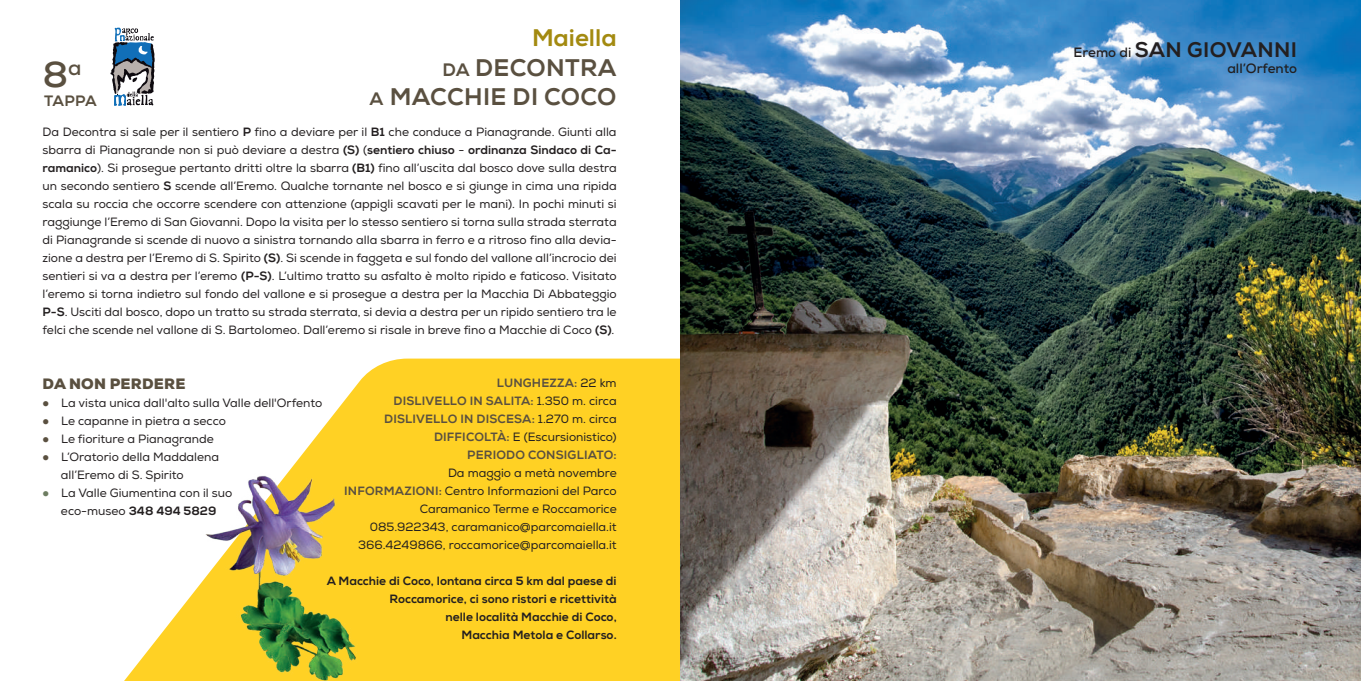
<style>
.page{position:relative;width:1361px;height:681px;background:#fff}
.page>*{position:absolute;margin:0;border:0;box-sizing:border-box;transform-origin:0 0}
.t1{font:700 36px "Nexa";color:#5a5040}
.t2{font:800 24px/29.7px "Nexa";letter-spacing:.01em;color:#5a5040;text-align:right}
.t3{font:800 21px "Nexa";letter-spacing:.015em;color:#231f20}
.t4{font:900 15px "Nexa";letter-spacing:.015em;color:#5a5040}
.t5{font:800 15px "Nexa";letter-spacing:-.01em;color:#5a5040}
.t6{font:700 13.5px "Nexa";color:#231f20}
.t7{font:12px/18px "Nexa";color:#231f20;text-align:justify}
.t8{font:800 12px/18px "Nexa";color:#231f20;text-align:right}
.t9{font:800 12px/18px "Nexa";letter-spacing:.015em;color:#5a5040;text-align:right}
.s1{color:#a38a10}
.s2{font-size:18px}
.s3{font-weight:800}
.s4{font-weight:400;color:#231f20}
.s5{font-weight:800;color:#5a5040}
.s6{color:#5a5040}
.s7{color:#6d7d61}
.s8{font-weight:700;font-size:13.5px}
</style>
<div class="page">
<svg style="left:125px;top:358px;width:555px;height:322px;fill:#ffd124"></svg>
<img style="left:680px;top:0;width:681px;height:194px">
<img style="left:680px;top:194px;width:681px;height:486px">
<img style="left:193px;top:420px;width:210px;height:260px">
<svg style="left:110px;top:28px;width:45px;height:78px"></svg>
<h1 class="t1" style="left:43px;top:51px;width:40px">8<sup>a</sup></h1>
<p class="t5" style="left:44px;top:92px;width:54px">TAPPA</p>
<h2 class="t2" style="left:369px;top:23px;width:249px"><span class="s1">Maiella<br></span><span class="s2">DA</span> DECONTRA<br><span class="s2">A</span> MACCHIE DI COCO</h2>
<p class="t7" style="left:43px;top:123px;width:576px">Da Decontra si sale per il sentiero <span class="s3">P</span> fino a deviare per il <span class="s3">B1</span> che conduce a Pianagrande. Giunti alla sbarra di Pianagrande non si può deviare a destra <span class="s3">(S)</span> (<span class="s3">sentiero chiuso</span> - <span class="s3">ordinanza Sindaco di Ca&shy;ramanico</span>). Si prosegue pertanto dritti oltre la sbarra <span class="s3">(B1)</span> fino all’uscita dal bosco dove sulla destra un secondo sentiero <span class="s3">S</span> scende all’Eremo. Qualche tornante nel bosco e si giunge in cima una ripida scala su roccia che occorre scendere con attenzione (appigli scavati per le mani). In pochi minuti si raggiunge l’Eremo di San Giovanni. Dopo la visita per lo stesso sentiero si torna sulla strada sterrata di Pianagrande si scende di nuovo a sinistra tornando alla sbarra in ferro e a ritroso fino alla devia&shy;zione a destra per l’Eremo di S. Spirito <span class="s3">(S)</span>. Si scende in faggeta e sul fondo del vallone all’incrocio dei sentieri si va a destra per l’eremo <span class="s3">(P-S)</span>. L’ultimo tratto su asfalto è molto ripido e faticoso. Visitato l’eremo si torna indietro sul fondo del vallone e si prosegue a destra per la Macchia Di Abbateggio <span class="s3">P-S</span>. Usciti dal bosco, dopo un tratto su strada sterrata, si devia a destra per un ripido sentiero tra le felci che scende nel vallone di S. Bartolomeo. Dall’eremo si risale in breve fino a Macchie di Coco <span class="s3">(S)</span>.</p>
<p class="t9" style="left:384px;top:373px;width:234px">LUNGHEZZA: <span class="s4">22 km<br></span>DISLIVELLO IN SALITA: <span class="s4">1.350 m. circa<br></span>DISLIVELLO IN DISCESA: <span class="s4">1.270 m. circa<br></span>DIFFICOLTÀ: <span class="s4">E (Escursionistico)<br></span>PERIODO CONSIGLIATO:</p>
<p class="t7" style="left:344px;top:463px;width:274px;text-align:right">Da maggio a metà novembre<br><span class="s5">INFORMAZIONI:</span> Centro Informazioni del Parco Caramanico Terme e Roccamorice 085.922343, caramanico@parcomaiella.it 366.4249866, roccamorice@parcomaiella.it</p>
<p class="t8" style="left:327px;top:571px;width:291px">A Macchie di Coco, lontana circa 5 km dal paese di Roccamorice, ci sono ristori e ricettività<br>nelle località Macchie di Coco,<br>Macchia Metola e Collarso.</p>
<p class="t4" style="left:43px;top:374px;width:144px">DA NON PERDERE</p>
<p class="t7" style="left:43px;top:394px;width:281px"><span class="s6">●</span> La vista unica dall'alto sulla Valle dell'Orfento</p>
<p class="t7" style="left:43px;top:412px;width:185px"><span class="s6">●</span> Le capanne in pietra a secco</p>
<p class="t7" style="left:43px;top:430px;width:173px"><span class="s6">●</span> Le fioriture a Pianagrande</p>
<p class="t7" style="left:61px;top:448px;width:160px;text-indent:-18px"><span class="s6">●</span> L’Oratorio della Maddalena all’Eremo di S. Spirito</p>
<p class="t7" style="left:43px;top:484px;width:191px;text-align:center"><span class="s7">●</span> La Valle Giumentina con il suo eco-museo <span class="s3">348 494 5829</span></p>
<h3 class="t3" style="left:1073px;top:37px;width:225px"><span class="s8">Eremo di</span> SAN GIOVANNI</h3>
<p class="t6" style="left:1227px;top:60px;width:71px">all’Orfento</p>
</div>
